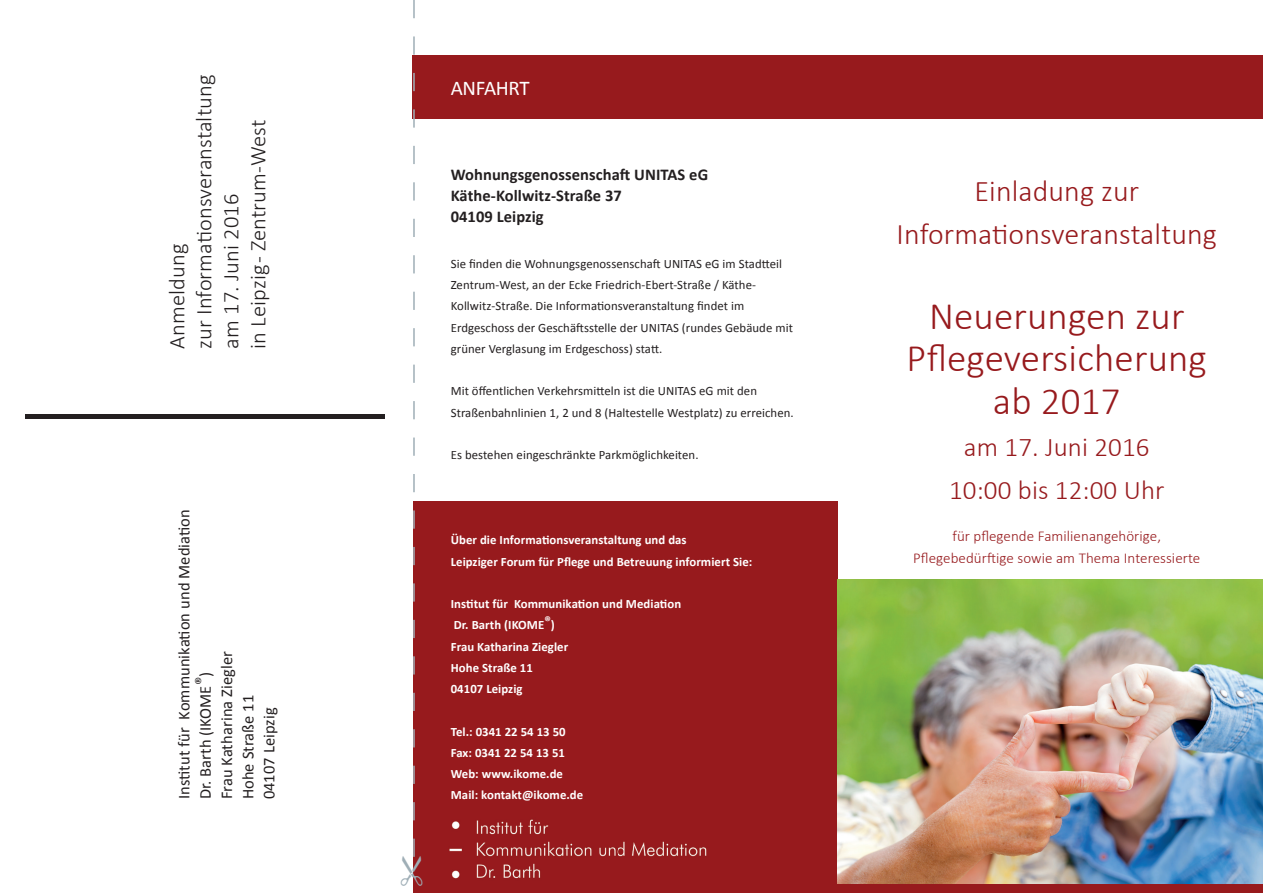
<style>
.page{position:relative;width:1263px;height:893px;background:#fff}
.page>*{position:absolute;margin:0;border:0;box-sizing:border-box;transform-origin:0 0}
.t1{font:300 39px/42.5px "Calibri";letter-spacing:.005em;color:#971a1d;text-align:center}
.t2{font:300 30px/42.5px "Calibri";letter-spacing:.005em;color:#971a1d;text-align:center}
.t3{font:300 27px/42.6px "Calibri";letter-spacing:.005em;color:#971a1d;text-align:center}
.t4{font:300 22.5px/27px "Calibri";letter-spacing:.005em;color:#231f20}
.t5{font:21px "Calibri";letter-spacing:-.015em;color:#fff}
.t6{font:16.5px/21.3px "Calibri";letter-spacing:.005em;color:#231f20}
.t7{font:700 16.5px/21.3px "Calibri";letter-spacing:.005em;color:#231f20}
.t8{font:300 15px/21.3px "Calibri";letter-spacing:.005em;color:#971a1d;text-align:center}
.t9{font:12.75px/21.3px "Calibri";letter-spacing:.005em;color:#231f20}
.t10{font:700 12.75px/21.3px "Calibri";letter-spacing:.005em;color:#fff}
</style>
<div class="page">
<div style="left:412px;top:55px;width:851px;height:64px;background:#971a1d"></div>
<div style="left:413px;top:502px;width:425px;height:391px;background:#971a1d"></div>
<img style="left:838px;top:579px;width:425px;height:305px">
<div style="left:26px;top:414px;width:359px;height:5px;background:#231f20"></div>
<div style="left:838px;top:884px;width:425px;height:9px;background:#971a1d"></div>
<svg style="left:413px;top:0;width:2px;height:18px"></svg>
<svg style="left:413px;top:36px;width:2px;height:19px"></svg>
<svg style="left:413px;top:73px;width:2px;height:18px"></svg>
<svg style="left:413px;top:109px;width:2px;height:19px"></svg>
<svg style="left:413px;top:146px;width:2px;height:18px"></svg>
<svg style="left:413px;top:182px;width:2px;height:19px"></svg>
<svg style="left:413px;top:219px;width:2px;height:18px"></svg>
<svg style="left:413px;top:255px;width:2px;height:18px"></svg>
<svg style="left:413px;top:292px;width:2px;height:18px"></svg>
<svg style="left:413px;top:328px;width:2px;height:18px"></svg>
<svg style="left:413px;top:365px;width:2px;height:18px"></svg>
<svg style="left:413px;top:401px;width:2px;height:18px"></svg>
<svg style="left:413px;top:438px;width:2px;height:18px"></svg>
<svg style="left:413px;top:474px;width:2px;height:18px"></svg>
<svg style="left:413px;top:510px;width:2px;height:19px"></svg>
<svg style="left:413px;top:547px;width:2px;height:18px"></svg>
<svg style="left:413px;top:583px;width:2px;height:19px"></svg>
<svg style="left:413px;top:620px;width:2px;height:18px"></svg>
<svg style="left:413px;top:656px;width:2px;height:18px"></svg>
<svg style="left:413px;top:693px;width:2px;height:18px"></svg>
<svg style="left:413px;top:729px;width:2px;height:18px"></svg>
<svg style="left:413px;top:766px;width:2px;height:18px"></svg>
<svg style="left:413px;top:802px;width:2px;height:18px"></svg>
<img style="left:449px;top:819px;width:258px;height:60px">
<svg style="left:413px;top:839px;width:2px;height:18px"></svg>
<h3 class="t4" style="left:163px;top:349px;width:275px;rotate:-90deg">Anmeldung<br>zur Informationsveranstaltung am 17. Juni 2016<br>in Leipzig - Zentrum-West</h3>
<h3 class="t5" style="left:451px;top:75px;width:80px">ANFAHRT</h3>
<p class="t7" style="left:451px;top:164px;width:259px">Wohnungsgenossenschaft UNITAS eG<br>Käthe-Kollwitz-Straße 37<br>04109 Leipzig</p>
<p class="t9" style="left:451px;top:253px;width:344px">Sie finden die Wohnungsgenossenschaft UNITAS eG im Stadtteil Zentrum-West, an der Ecke Friedrich-Ebert-Straße / Käthe-Kollwitz-Straße. Die Informationsveranstaltung findet im Erdgeschoss der Geschäftsstelle der UNITAS (rundes Gebäude mit grüner Verglasung im Erdgeschoss) statt.</p>
<p class="t9" style="left:451px;top:381px;width:344px">Mit öffentlichen Verkehrsmitteln ist die UNITAS eG mit den<br>Straßenbahnlinien 1, 2 und 8 (Haltestelle Westplatz) zu erreichen.</p>
<p class="t9" style="left:451px;top:444px;width:249px">Es bestehen eingeschränkte Parkmöglichkeiten.</p>
<p class="t6" style="left:173px;top:799px;width:292px;rotate:-90deg">Institut für Kommunikation und Mediation<br>Dr. Barth (IKOME</p>
<p class="t6" style="left:191px;top:799px;width:150px;line-height:23.5px;text-indent:114px;rotate:-90deg">®)<br>Frau Katharina Ziegler</p>
<p class="t6" style="left:237px;top:799px;width:106px;rotate:-90deg">Hohe Straße 11<br>04107 Leipzig</p>
<p class="t10" style="left:451px;top:529px;width:303px">Über die Informationsveranstaltung und das<br>Leipziger Forum für Pflege und Betreuung informiert Sie:</p>
<p class="t10" style="left:451px;top:593px;width:232px">Institut für Kommunikation und Mediation<br>Dr. Barth (IKOME®)<br>Frau Katharina Ziegler<br>Hohe Straße 11<br>04107 Leipzig</p>
<p class="t10" style="left:451px;top:721px;width:117px;text-align:justify">Tel.: 0341 22 54 13 50<br>Fax: 0341 22 54 13 51<br>Web: www.ikome.de</p>
<p class="t10" style="left:451px;top:784px;width:134px">Mail: kontakt@ikome.de</p>
<h2 class="t2" style="left:896px;top:170px;width:322px">Einladung zur<br>Informationsveranstaltung</h2>
<h1 class="t1" style="left:906px;top:294px;width:302px">Neuerungen zur<br>Pflegeversicherung ab 2017</h1>
<h3 class="t3" style="left:949px;top:426px;width:217px">am 17. Juni 2016<br>10:00 bis 12:00 Uhr</h3>
<p class="t8" style="left:913px;top:525px;width:289px">für pflegende Familienangehörige,<br>Pflegebedürftige sowie am Thema Interessierte</p>
</div>
